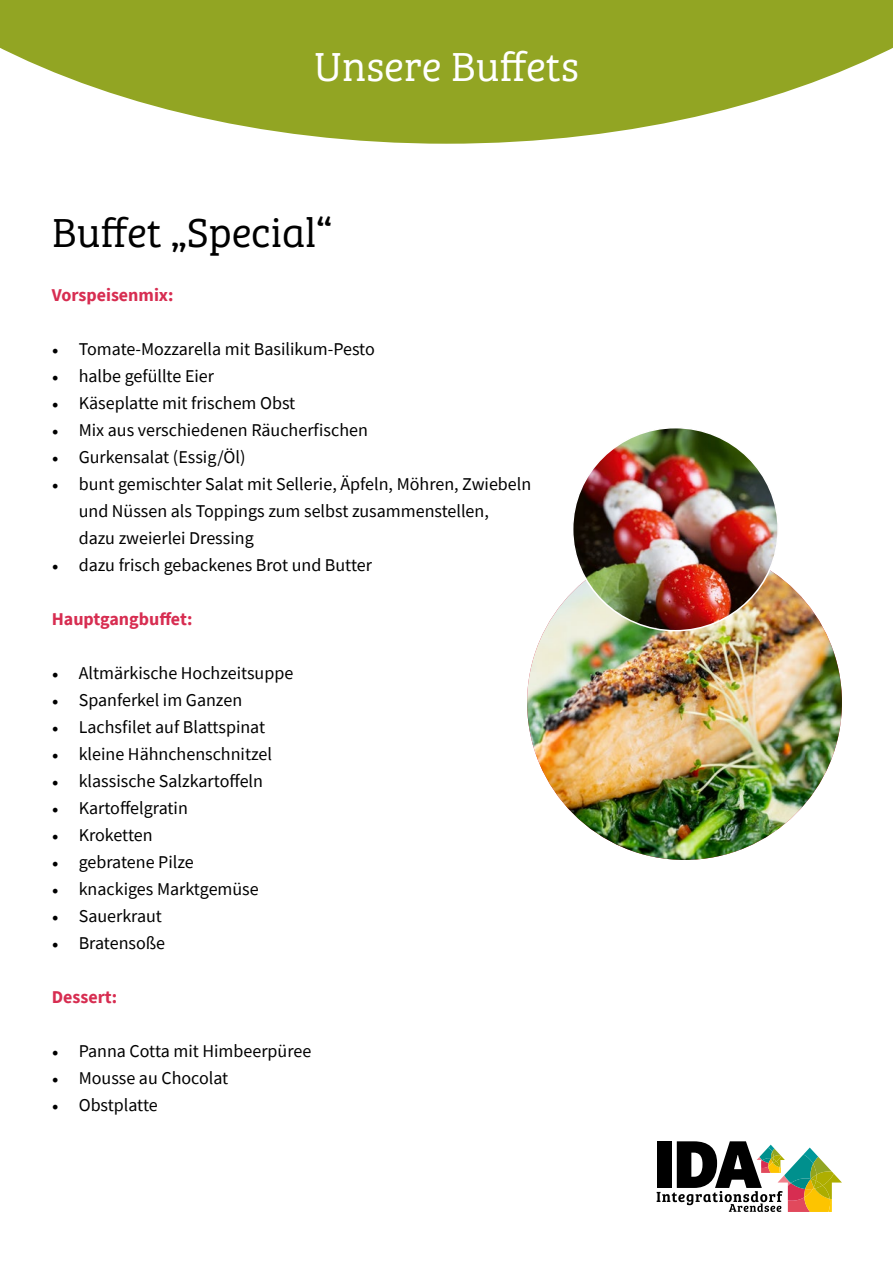
<style>
.page{position:relative;width:893px;height:1263px;background:#fff}
.page>*{position:absolute;margin:0;border:0;box-sizing:border-box;transform-origin:0 0}
.t1{font:42px "Bree Serif Lt";color:#000}
.t2{font:42px "Bree Serif Lt";color:#fff}
.t3{font:18px/27px "Source Sans Pro";color:#000}
.t4{font:700 18px "Source Sans Pro";color:#d72d51}
.s1{font-family:"Minion Pro"}
</style>
<div class="page">
<svg style="left:657px;top:1141px;width:185px;height:71px"></svg>
<svg style="left:0;top:0;width:893px;height:144px"></svg>
<img style="left:527px;top:545px;width:315px;height:315px;border-radius:157px">
<img style="left:573px;top:430px;width:205px;height:201px">
<h1 class="t2" style="left:314px;top:37px;width:267px">Unsere Buffets</h1>
<h1 class="t1" style="left:52px;top:202px;width:282px">Buffet „Special“</h1>
<p class="t4" style="left:52px;top:283px;width:123px">Vorspeisenmix:</p>
<p class="t3" style="left:52px;top:336px;width:325px"><span class="s1">•</span> Tomate-Mozzarella mit Basilikum-Pesto</p>
<p class="t3" style="left:52px;top:363px;width:164px"><span class="s1">•</span> halbe gefüllte Eier</p>
<p class="t3" style="left:52px;top:390px;width:245px"><span class="s1">•</span> Käseplatte mit frischem Obst</p>
<p class="t3" style="left:52px;top:417px;width:318px"><span class="s1">•</span> Mix aus verschiedenen Räucherfischen</p>
<p class="t3" style="left:52px;top:444px;width:195px"><span class="s1">•</span> Gurkensalat (Essig/Öl)</p>
<p class="t3" style="left:79px;top:471px;width:454px;text-indent:-27px"><span class="s1">•</span> bunt gemischter Salat mit Sellerie, Äpfeln, Möhren, Zwiebeln und Nüssen als Toppings zum selbst zusammenstellen,<br>dazu zweierlei Dressing</p>
<p class="t3" style="left:52px;top:552px;width:322px"><span class="s1">•</span> dazu frisch gebackenes Brot und Butter</p>
<p class="t4" style="left:52px;top:607px;width:142px">Hauptgangbuffet:</p>
<p class="t3" style="left:52px;top:660px;width:243px"><span class="s1">•</span> Altmärkische Hochzeitsuppe</p>
<p class="t3" style="left:52px;top:687px;width:192px"><span class="s1">•</span> Spanferkel im Ganzen</p>
<p class="t3" style="left:52px;top:714px;width:215px"><span class="s1">•</span> Lachsfilet auf Blattspinat</p>
<p class="t3" style="left:52px;top:741px;width:222px"><span class="s1">•</span> kleine Hähnchenschnitzel</p>
<p class="t3" style="left:52px;top:768px;width:213px"><span class="s1">•</span> klassische Salzkartoffeln</p>
<p class="t3" style="left:52px;top:795px;width:138px"><span class="s1">•</span> Kartoffelgratin</p>
<p class="t3" style="left:52px;top:822px;width:102px"><span class="s1">•</span> Kroketten</p>
<p class="t3" style="left:52px;top:849px;width:144px"><span class="s1">•</span> gebratene Pilze</p>
<p class="t3" style="left:52px;top:876px;width:209px"><span class="s1">•</span> knackiges Marktgemüse</p>
<p class="t3" style="left:52px;top:903px;width:112px"><span class="s1">•</span> Sauerkraut</p>
<p class="t3" style="left:52px;top:930px;width:115px"><span class="s1">•</span> Bratensoße</p>
<p class="t4" style="left:52px;top:985px;width:67px">Dessert:</p>
<p class="t3" style="left:52px;top:1038px;width:261px"><span class="s1">•</span> Panna Cotta mit Himbeerpüree</p>
<p class="t3" style="left:52px;top:1065px;width:178px"><span class="s1">•</span> Mousse au Chocolat</p>
<p class="t3" style="left:52px;top:1092px;width:108px"><span class="s1">•</span> Obstplatte</p>
</div>
